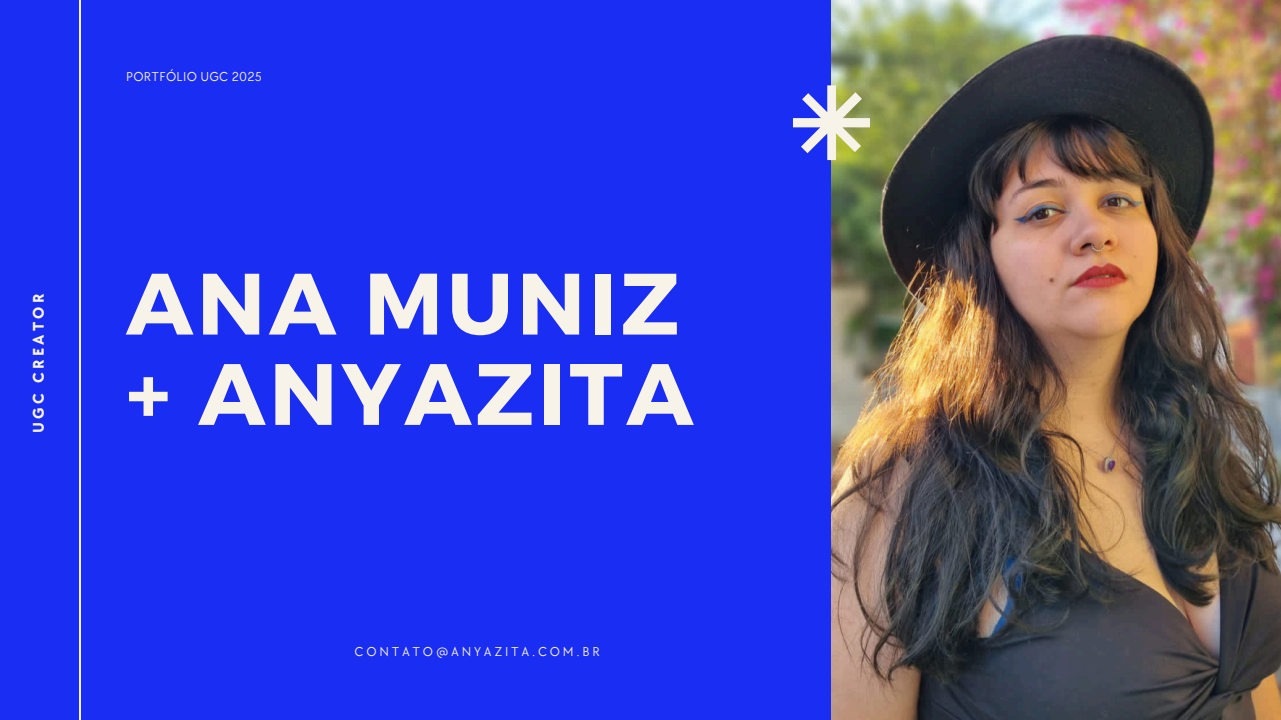
<style>
.page{position:relative;width:1281px;height:720px;background:#1a2df3}
.page>*{position:absolute;margin:0;border:0;box-sizing:border-box;transform-origin:0 0}
.t1{font:700 86.88px "Montserrat";letter-spacing:.045em;color:#f8f3e8}
.t2{font:700 16px "TT Chocolates";letter-spacing:.205em;color:#f8f3e8}
.t3{font:13.38px "TT Chocolates";letter-spacing:.205em;color:#f8f3e8}
.t4{font:13.38px "TT Chocolates";letter-spacing:.02em;color:#f8f3e8}
</style>
<div class="page">
<img style="left:831px;top:0;width:449px;height:720px">
<hr style="left:79px;top:0;width:2px;height:720px;background:#fff">
<svg style="left:793px;top:85px;width:77px;height:75px"></svg>
<p class="t2" style="left:29px;top:383px;width:91px;rotate:-90deg">CREATOR</p>
<p class="t2" style="left:29px;top:433px;width:41px;rotate:-90deg">UGC</p>
<p class="t4" style="left:126px;top:69px;width:137px">PORTFÓLIO UGC 2025</p>
<h2 class="t1" style="left:126px;top:247px;width:555px">ANA MUNIZ</h2>
<h2 class="t1" style="left:126px;top:338px;width:569px">+ ANYAZITA</h2>
<p class="t3" style="left:354px;top:644px;width:247px">CONTATO@ANYAZITA.COM.BR</p>
</div>
